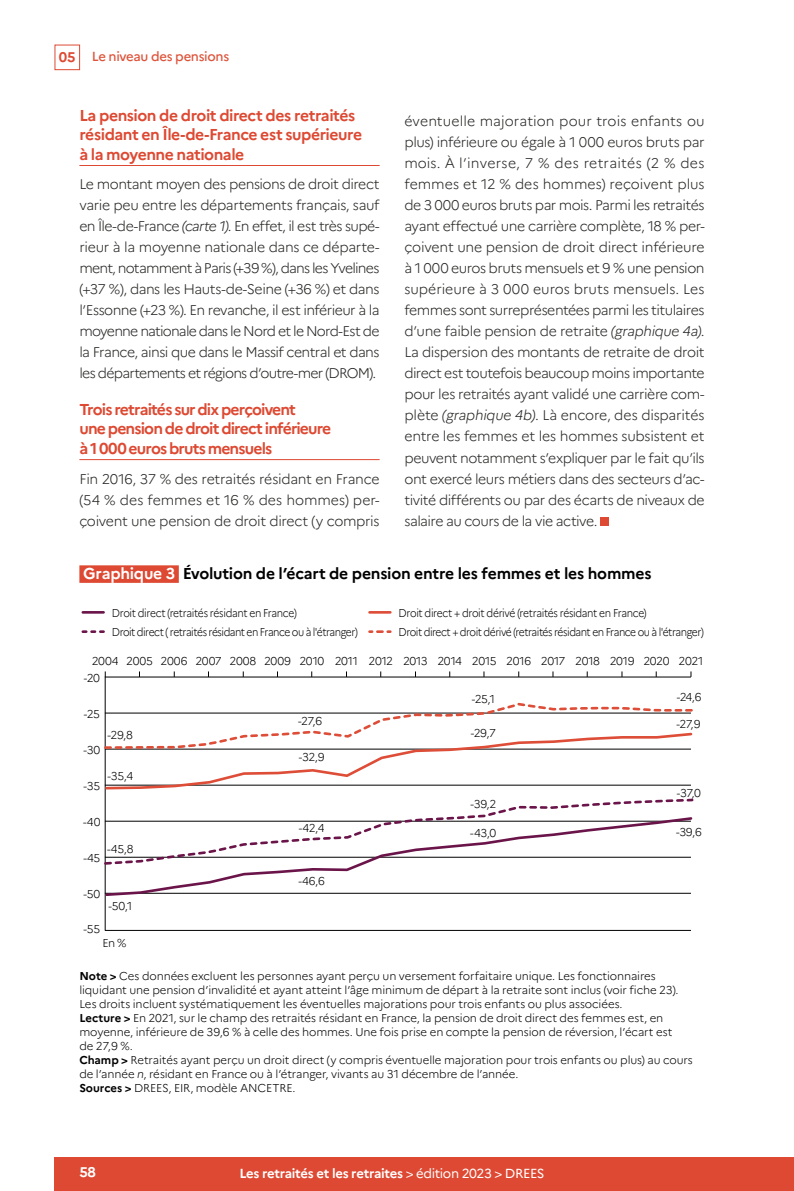
<style>
.page{position:relative;width:794px;height:1191px;background:#fff}
.page>*{position:absolute;margin:0;border:0;box-sizing:border-box;transform-origin:0 0}
.t1{font:700 15.75px/19.2px "Marianne";letter-spacing:-.04em;color:#dd4932}
.t2{font:700 15.75px "Marianne";letter-spacing:-.015em;color:#000}
.t3{font:300 14px/21px "Marianne";letter-spacing:-.035em;color:#252523;text-align:justify}
.t4{font:700 14px "Marianne";color:#fff}
.t5{font:700 13.12px "Marianne";letter-spacing:-.025em;color:#fff}
.t6{font:500 13.12px "Marianne";letter-spacing:-.025em;color:#de543b}
.t7{font:300 11.38px/14px "Marianne";letter-spacing:-.015em;color:#000}
.t8{font:300 11.38px/19.2px "Marianne";letter-spacing:-.045em;color:#000;scale:.9 1}
.s1{font-weight:700;font-size:14px;color:#dd4932}
.s2{font-style:italic}
.s3{color:#fff}
.s4{font-weight:700}
.s5{font-weight:400}
</style>
<div class="page">
<div style="left:55px;top:45px;width:25px;height:25px;border:1px solid #dd4932"></div>
<div style="left:55px;top:1157px;width:739px;height:34px;background:#dd4932"></div>
<hr style="left:79px;top:165px;width:300px;height:1px;background:#dd4932">
<hr style="left:79px;top:459px;width:300px;height:1px;background:#dd4932">
<div style="left:600px;top:517px;width:9px;height:8px;background:#dd4932"></div>
<div style="left:79px;top:565px;width:100px;height:18px;background:#dd4932"></div>
<hr style="left:83px;top:611px;width:21px;height:2px;background:#6a144a">
<svg style="left:83px;top:630px;width:21px;height:3px"></svg>
<svg style="left:369px;top:630px;width:21px;height:3px"></svg>
<hr style="left:369px;top:611px;width:21px;height:2px;background:#dd4d37">
<hr style="left:105px;top:676px;width:1px;height:254px;background:#000">
<hr style="left:105px;top:930px;width:586px;height:1px;background:#000">
<hr style="left:105px;top:676px;width:586px;height:1px;background:#000">
<svg style="left:104px;top:866px;width:587px;height:31px"></svg>
<svg style="left:104px;top:701px;width:589px;height:90px"></svg>
<svg style="left:104px;top:797px;width:590px;height:69px"></svg>
<p class="t6" style="left:59px;top:49px;width:172px"><span class="s1">05</span> Le niveau des pensions</p>
<p class="t1" style="left:79px;top:106px;width:284px">La pension de droit direct des retraités résidant en Île-de-France est supérieure à la moyenne nationale</p>
<p class="t3" style="left:79px;top:174px;width:302px">Le montant moyen des pensions de droit direct varie peu entre les départements français, sauf en Île-de-France <span class="s2">(carte 1)</span>. En effet, il est très supé&shy;rieur à la moyenne nationale dans ce départe&shy;ment, notamment à Paris (+39 %), dans les Yvelines (+37 %), dans les Hauts-de-Seine (+36 %) et dans l’Essonne (+23 %). En revanche, il est inférieur à la moyenne nationale dans le Nord et le Nord-Est de la France, ainsi que dans le Massif central et dans les départements et régions d’outre-mer (DROM).</p>
<p class="t1" style="left:79px;top:400px;width:253px">Trois retraités sur dix perçoivent<br>une pension de droit direct inférieure à 1 000 euros bruts mensuels</p>
<p class="t3" style="left:79px;top:468px;width:302px">Fin 2016, 37 % des retraités résidant en France (54 % des femmes et 16 % des hommes) per&shy;çoivent une pension de droit direct (y compris</p>
<p class="t3" style="left:404px;top:111px;width:302px">éventuelle majoration pour trois enfants ou plus) inférieure ou égale à 1 000 euros bruts par mois. À l’inverse, 7 % des retraités (2 % des femmes et 12 % des hommes) reçoivent plus de 3 000 euros bruts par mois. Parmi les retraités ayant effectué une carrière complète, 18 % per&shy;çoivent une pension de droit direct inférieure à 1 000 euros bruts mensuels et 9 % une pension supérieure à 3 000 euros bruts mensuels. Les femmes sont surreprésentées parmi les titulaires d’une faible pension de retraite <span class="s2">(graphique 4a)</span>.<br>La dispersion des montants de retraite de droit direct est toutefois beaucoup moins importante pour les retraités ayant validé une carrière com&shy;plète <span class="s2">(graphique 4b)</span>. Là encore, des disparités entre les femmes et les hommes subsistent et peuvent notamment s’expliquer par le fait qu’ils ont exercé leurs métiers dans des secteurs d’ac&shy;tivité différents ou par des écarts de niveaux de salaire au cours de la vie active.</p>
<p class="t2" style="left:83px;top:564px;width:570px"><span class="s3">Graphique 3</span> Évolution de l’écart de pension entre les femmes et les hommes</p>
<p class="t8" style="left:112px;top:603px;width:275px">Droit direct (retraités résidant en France)<br>Droit direct ( retraités résidant en France ou à l'étranger)</p>
<p class="t8" style="left:398px;top:603px;width:340px">Droit direct + droit dérivé (retraités résidant en France)<br>Droit direct + droit dérivé (retraités résidant en France ou à l'étranger)</p>
<p class="t7" style="left:92px;top:653px;width:613px">2004 2005 2006 2007 2008 2009 2010 2011 2012 2013 2014 2015 2016 2017 2018 2019 2020 2021</p>
<p class="t7" style="left:84px;top:670px;width:18px">-20</p>
<p class="t7" style="left:84px;top:706px;width:18px">-25</p>
<p class="t7" style="left:83px;top:742px;width:18px">-30</p>
<p class="t7" style="left:83px;top:778px;width:18px">-35</p>
<p class="t7" style="left:83px;top:814px;width:19px">-40</p>
<p class="t7" style="left:83px;top:850px;width:19px">-45</p>
<p class="t7" style="left:83px;top:886px;width:18px">-50</p>
<p class="t7" style="left:83px;top:922px;width:18px">-55</p>
<p class="t7" style="left:108px;top:728px;width:27px">-29,8</p>
<p class="t7" style="left:107px;top:769px;width:27px">-35,4</p>
<p class="t7" style="left:107px;top:842px;width:28px">-45,8</p>
<p class="t7" style="left:108px;top:899px;width:25px">-50,1</p>
<p class="t7" style="left:102px;top:935px;width:26px">En %</p>
<p class="t7" style="left:298px;top:714px;width:25px">-27,6</p>
<p class="t7" style="left:299px;top:750px;width:27px">-32,9</p>
<p class="t7" style="left:299px;top:820px;width:27px">-42,4</p>
<p class="t7" style="left:298px;top:874px;width:28px">-46,6</p>
<p class="t7" style="left:472px;top:691px;width:25px">-25,1</p>
<p class="t7" style="left:471px;top:726px;width:27px">-29,7</p>
<p class="t7" style="left:470px;top:796px;width:27px">-39,2</p>
<p class="t7" style="left:470px;top:826px;width:28px">-43,0</p>
<p class="t7" style="left:677px;top:689px;width:26px">-24,6</p>
<p class="t7" style="left:676px;top:717px;width:26px">-27,9</p>
<p class="t7" style="left:677px;top:785px;width:26px">-37,0</p>
<p class="t7" style="left:676px;top:825px;width:27px">-39,6</p>
<p class="t7" style="left:79px;top:968px;width:615px"><span class="s4">Note &gt;</span> Ces données excluent les personnes ayant perçu un versement forfaitaire unique. Les fonctionnaires liquidant une pension d’invalidité et ayant atteint l’âge minimum de départ à la retraite sont inclus (voir fiche 23).<br>Les droits incluent systématiquement les éventuelles majorations pour trois enfants ou plus associées.<br><span class="s4">Lecture &gt;</span> En 2021, sur le champ des retraités résidant en France, la pension de droit direct des femmes est, en moyenne, inférieure de 39,6 % à celle des hommes. Une fois prise en compte la pension de réversion, l’écart est<br>de 27,9 %.<br><span class="s4">Champ &gt;</span> Retraités ayant perçu un droit direct (y compris éventuelle majoration pour trois enfants ou plus) au cours de l’année <span class="s2">n</span>, résidant en France ou à l’étranger, vivants au 31 décembre de l’année.<br><span class="s4">Sources &gt;</span> DREES, EIR, modèle ANCETRE.</p>
<p class="t4" style="left:79px;top:1163px;width:18px">58</p>
<p class="t5" style="left:239px;top:1165px;width:307px">Les retraités et les retraites <span class="s5">&gt; édition 2023 &gt; DREES</span></p>
</div>
